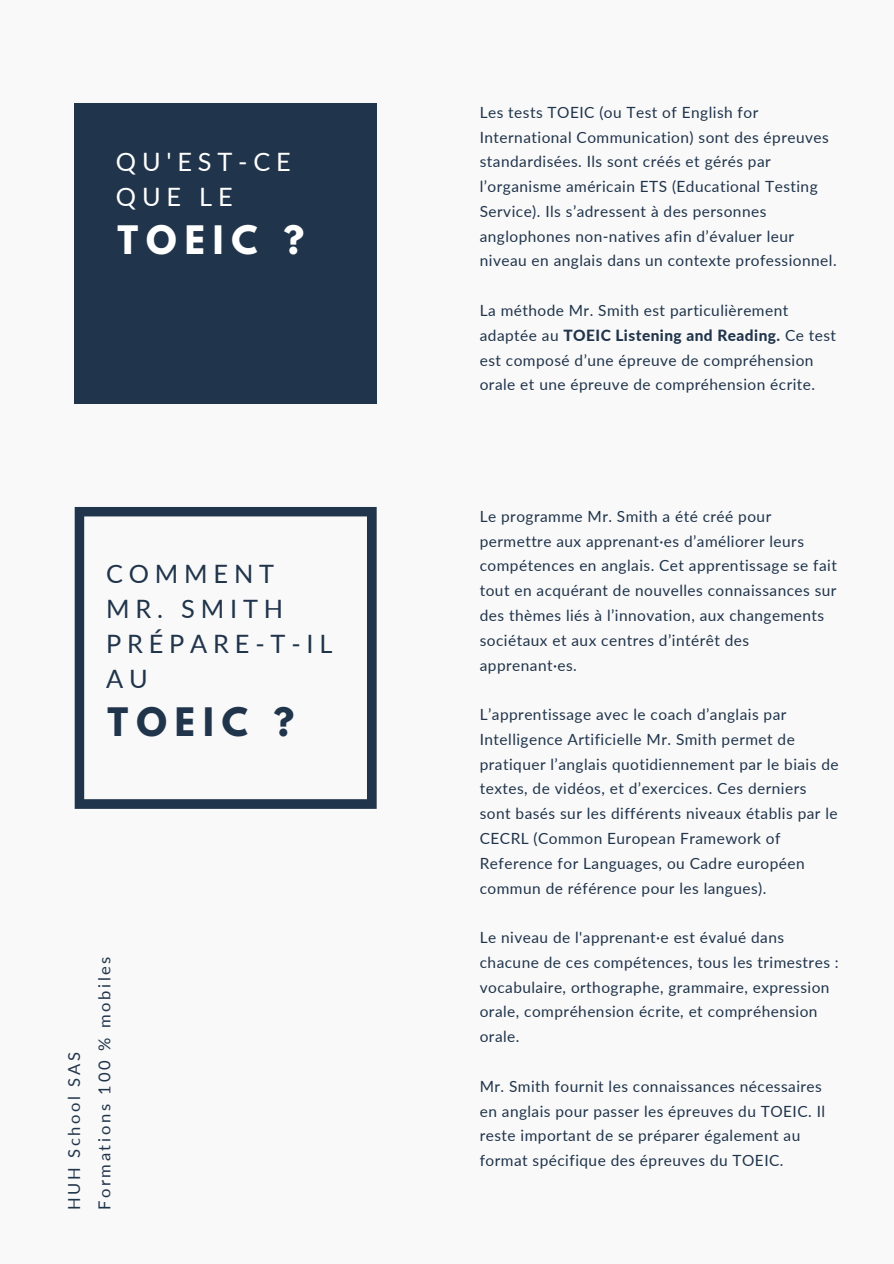
<style>
.page{position:relative;width:894px;height:1264px;background:#fff}
.page>*{position:absolute;margin:0;border:0;box-sizing:border-box;transform-origin:0 0}
.t1{font:700 34.8px "League Spartan";letter-spacing:.23em;color:#fff}
.t2{font:700 34.8px "League Spartan";letter-spacing:.23em;color:#20344b}
.t3{font:25.35px/35px "Lato";letter-spacing:.23em;color:#20344b}
.t4{font:25.35px/35px "Lato";letter-spacing:.23em;color:#fff}
.t5{font:16.5px "Lato";letter-spacing:.16em;color:#20344b}
.t6{font:15.45px/24.8px "Lato";letter-spacing:.03em;color:#20344b}
.s1{font-weight:800}
</style>
<div class="page">
<div style="left:0;top:0;width:893px;height:1263px;background:#f9f9f9"></div>
<div style="left:75px;top:103px;width:301px;height:300px;background:#20344b"></div>
<svg style="left:75px;top:507px;width:301px;height:301px"></svg>
<p class="t4" style="left:116px;top:144px;width:176px">QU'EST-CE<br>QUE LE</p>
<p class="t1" style="left:117px;top:223px;width:188px">TOEIC ?</p>
<p class="t3" style="left:106px;top:555px;width:169px">COMMENT</p>
<p class="t3" style="left:106px;top:590px;width:228px">MR. SMITH<br>PRÉPARE-T-IL<br>AU</p>
<p class="t2" style="left:108px;top:704px;width:188px">TOEIC ?</p>
<p class="t5" style="left:64px;top:1210px;width:160px;rotate:-90deg">HUH School SAS</p>
<p class="t5" style="left:94px;top:1210px;width:255px;rotate:-90deg">Formations 100 % mobiles</p>
<p class="t6" style="left:479px;top:99px;width:358px">Les tests TOEIC (ou Test of English for International Communication) sont des épreuves standardisées. Ils sont créés et gérés par l’organisme américain ETS (Educational Testing Service). Ils s’adressent à des personnes anglophones non-natives afin d’évaluer leur niveau en anglais dans un contexte professionnel.</p>
<p class="t6" style="left:479px;top:298px;width:358px">La méthode Mr. Smith est particulièrement adaptée au <span class="s1">TOEIC Listening and Reading.</span> Ce test est composé d’une épreuve de compréhension orale et une épreuve de compréhension écrite.</p>
<p class="t6" style="left:479px;top:503px;width:358px">Le programme Mr. Smith a été créé pour permettre aux apprenant·es d’améliorer leurs compétences en anglais. Cet apprentissage se fait tout en acquérant de nouvelles connaissances sur des thèmes liés à l’innovation, aux changements sociétaux et aux centres d’intérêt des apprenant·es.</p>
<p class="t6" style="left:479px;top:701px;width:360px">L’apprentissage avec le coach d’anglais par Intelligence Artificielle Mr. Smith permet de pratiquer l’anglais quotidiennement par le biais de textes, de vidéos, et d’exercices. Ces derniers sont basés sur les différents niveaux établis par le CECRL (Common European Framework of Reference for Languages, ou Cadre européen commun de référence pour les langues).</p>
<p class="t6" style="left:479px;top:924px;width:360px">Le niveau de l'apprenant·e est évalué dans chacune de ces compétences, tous les trimestres : vocabulaire, orthographe, grammaire, expression orale, compréhension écrite, et compréhension orale.</p>
<p class="t6" style="left:479px;top:1073px;width:347px">Mr. Smith fournit les connaissances nécessaires en anglais pour passer les épreuves du TOEIC. Il reste important de se préparer également au format spécifique des épreuves du TOEIC.</p>
</div>
